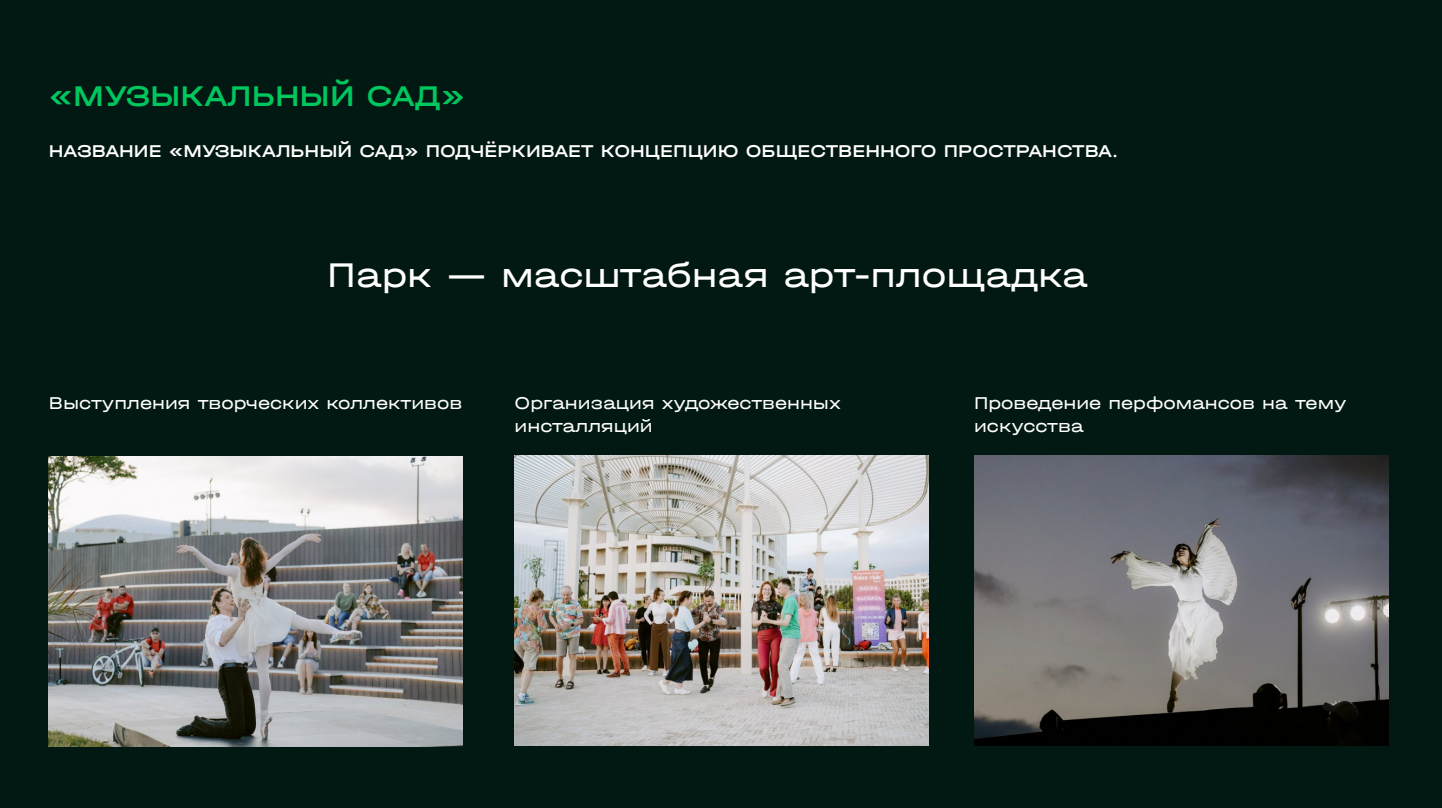
<style>
.page{position:relative;width:1442px;height:808px;background:#fff}
.page>*{position:absolute;margin:0;border:0;box-sizing:border-box;transform-origin:0 0}
.t1{font:36px "Halvar Breit";color:#fff}
.t2{font:500 30px "Halvar Breit";color:#00c65e}
.t3{font:18px/23px "Halvar Breit";color:#fefefe}
.t4{font:500 18px "Halvar Breit";color:#fefefe}
</style>
<div class="page">
<div style="left:0;top:0;width:1441px;height:808px;background:#021913"></div>
<img style="left:974px;top:456px;width:414px;height:290px">
<img style="left:514px;top:456px;width:414px;height:290px">
<img style="left:49px;top:456px;width:414px;height:290px">
<h2 class="t2" style="left:49px;top:78px;width:418px">«МУЗЫКАЛЬНЫЙ САД»</h2>
<p class="t4" style="left:49px;top:141px;width:1070px">НАЗВАНИЕ «МУЗЫКАЛЬНЫЙ САД» ПОДЧЁРКИВАЕТ КОНЦЕПЦИЮ ОБЩЕСТВЕННОГО ПРОСТРАНСТВА.</p>
<h1 class="t1" style="left:327px;top:254px;width:762px">Парк — масштабная арт-площадка</h1>
<p class="t3" style="left:49px;top:392px;width:415px">Выступления творческих коллективов</p>
<p class="t3" style="left:514px;top:392px;width:328px">Организация художественных инсталляций</p>
<p class="t3" style="left:974px;top:392px;width:374px">Проведение перфомансов на тему искусства</p>
</div>
